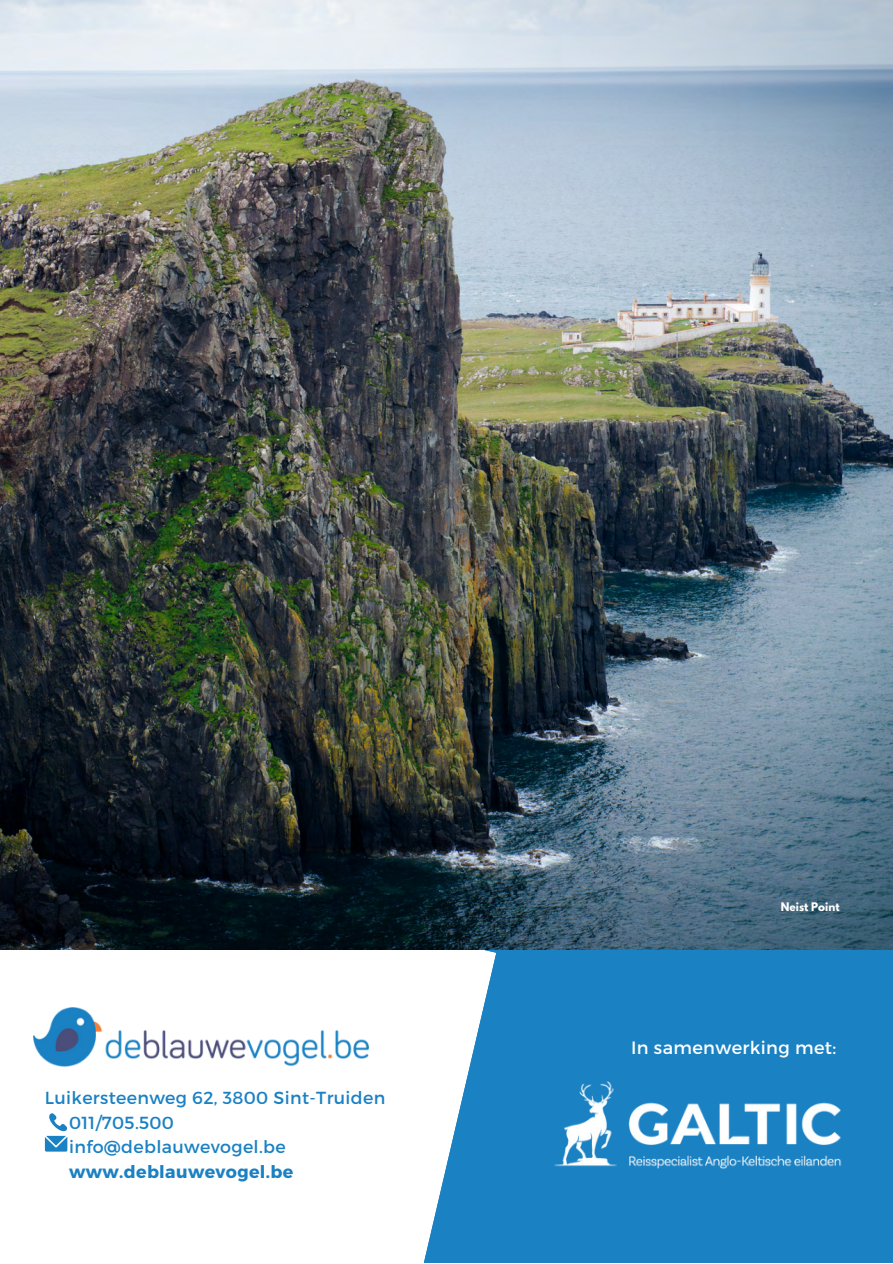
<style>
.page{position:relative;width:893px;height:1264px;background:#fff}
.page>*{position:absolute;margin:0;border:0;box-sizing:border-box;transform-origin:0 0}
.t1{font:17.85px "Montserrat";letter-spacing:.02em;color:#fff}
.t2{font:17.4px/24.8px "Montserrat";letter-spacing:.02em;color:#1a81c3}
.t3{font:700 17.4px "Montserrat";letter-spacing:.02em;color:#1a81c3}
.t4{font:700 10.5px "League Spartan";color:#fff}
</style>
<div class="page">
<div style="left:0;top:792px;width:892px;height:470px;background:#1a81c3"></div>
<svg style="left:0;top:949px;width:496px;height:313px;background:#eef5fa"></svg>
<img style="left:33px;top:1007px;width:335px;height:59px">
<svg style="left:486px;top:1036px;width:10px;height:226px"></svg>
<img style="left:554px;top:1081px;width:288px;height:88px">
<svg style="left:45px;top:1112px;width:22px;height:39px"></svg>
<img style="left:0;top:0;width:892px;height:949px">
<p class="t2" style="left:69px;top:1084px;width:318px;text-indent:-24px">Luikersteenweg 62, 3800 Sint-Truiden<br>011/705.500 info@deblauwevogel.be</p>
<p class="t3" style="left:69px;top:1160px;width:225px">www.deblauwevogel.be</p>
<p class="t4" style="left:780px;top:902px;width:60px">Neist Point</p>
<p class="t1" style="left:631px;top:1035px;width:207px">In samenwerking met:</p>
</div>
